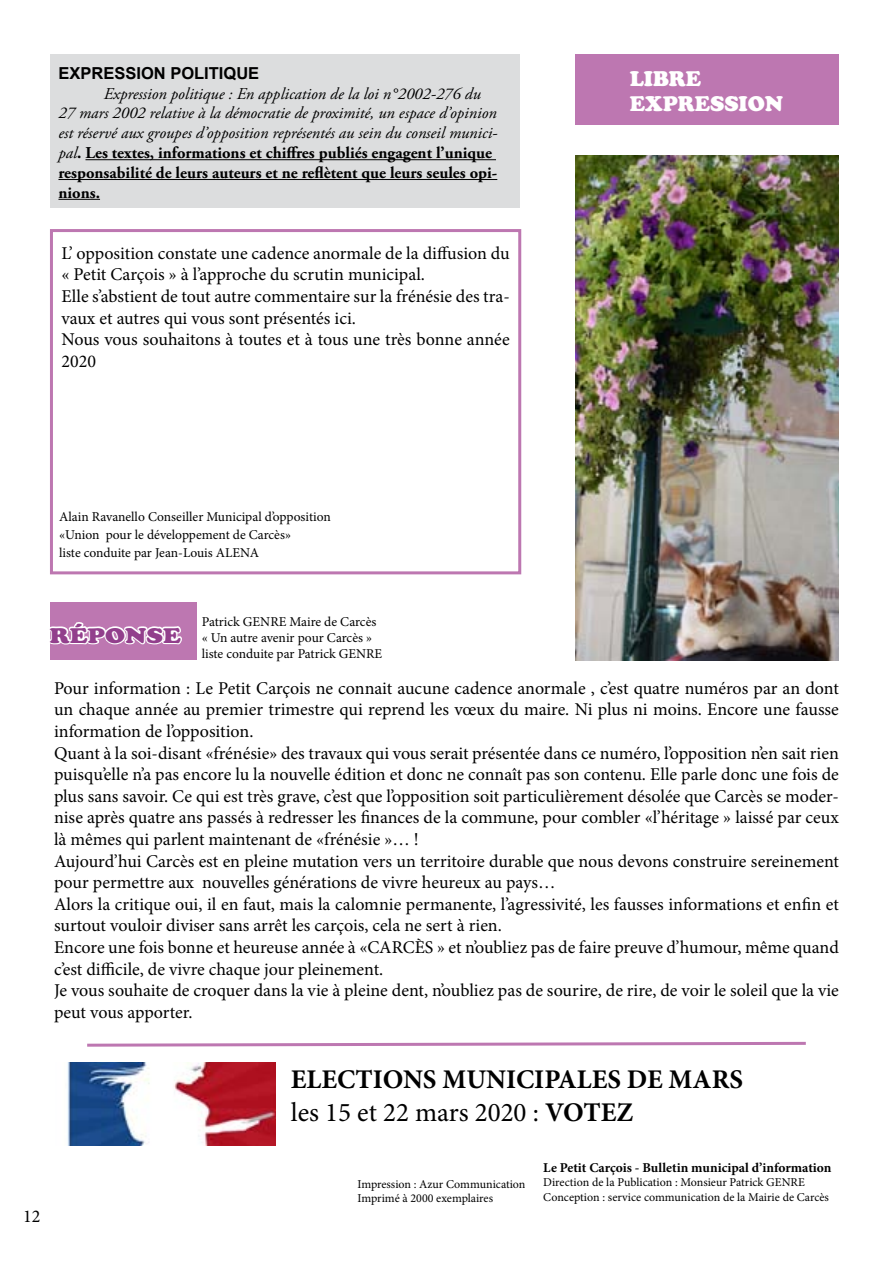
<style>
.page{position:relative;width:893px;height:1263px;background:#fff}
.page>*{position:absolute;margin:0;border:0;box-sizing:border-box;transform-origin:0 0}
.t1{font:700 27px/32.4px "Minion Pro";color:#000}
.t2{font:21px/25.2px "Cooper Black Std";color:#fff}
.t3{font:21px "Cooper Black Std";color:#923f8c;scale:1.16 1}
.t4{font:18px/21.6px "Minion Pro";color:#000}
.t5{font:italic 16.5px/19.8px "Adobe Garamond Pro";color:#000}
.t6{font:700 16.5px "Arial";color:#000}
.t7{font:13.5px/18px "Minion Pro";color:#000}
.t8{font:700 13.5px "Minion Pro";color:#000}
.t9{font:12px/14.4px "Minion Pro";color:#000}
.s1{font-weight:700;font-style:normal}
.s2{font-weight:400}
</style>
<div class="page">
<div style="left:576px;top:54px;width:263px;height:70px;background:#bd77b1"></div>
<div style="left:50px;top:54px;width:470px;height:153px;background:#dcddde"></div>
<hr style="left:85px;top:159px;width:411px;height:1px;background:#000">
<hr style="left:58px;top:179px;width:439px;height:1px;background:#000">
<hr style="left:58px;top:199px;width:42px;height:1px;background:#000">
<div style="left:50px;top:229px;width:471px;height:345px;border:3px solid #bd77b1"></div>
<img style="left:67px;top:1062px;width:209px;height:83px">
<img style="left:576px;top:155px;width:263px;height:505px">
<svg style="left:87px;top:1041px;width:719px;height:6px"></svg>
<div style="left:50px;top:603px;width:147px;height:57px;background:#bd77b1"></div>
<svg style="left:50px;top:622px;width:132px;height:23px"></svg>
<p class="t6" style="left:58px;top:62px;width:202px">EXPRESSION POLITIQUE</p>
<p class="t5" style="left:58px;top:84px;width:441px;text-indent:45px">Expression politique : En application de la loi n°2002-276 du 27 mars 2002 relative à la démocratie de proximité, un espace d’opinion est réservé aux groupes d’opposition représentés au sein du conseil munici&shy;pal<span class="s1">. Les textes, informations et chiffres publiés engagent l’unique responsabilité de leurs auteurs et ne reflètent que leurs seules opi&shy;nions.</span></p>
<p class="t4" style="left:61px;top:242px;width:450px">L’ opposition constate une cadence anormale de la diffusion du « Petit Carçois » à l’approche du scrutin municipal.<br>Elle s’abstient de tout autre commentaire sur la frénésie des tra&shy;vaux et autres qui vous sont présentés ici.<br>Nous vous souhaitons à toutes et à tous une très bonne année 2020</p>
<p class="t2" style="left:630px;top:66px;width:155px">LIBRE<br>EXPRESSION</p>
<p class="t7" style="left:59px;top:507px;width:273px">Alain Ravanello Conseiller Municipal d’opposition «Union pour le développement de Carcès»<br>liste conduite par Jean-Louis ALENA</p>
<p class="t3" style="left:50px;top:623px;width:114px">RÉPONSE</p>
<p class="t7" style="left:202px;top:613px;width:182px;line-height:16.2px">Patrick GENRE Maire de Carcès « Un autre avenir pour Carcès » liste conduite par Patrick GENRE</p>
<p class="t4" style="left:54px;top:677px;width:786px">Pour information : Le Petit Carçois ne connait aucune cadence anormale , c’est quatre numéros par an dont un chaque année au premier trimestre qui reprend les vœux du maire. Ni plus ni moins. Encore une fausse information de l’opposition.<br>Quant à la soi-disant «frénésie» des travaux qui vous serait présentée dans ce numéro, l’opposition n’en sait rien puisqu’elle n’a pas encore lu la nouvelle édition et donc ne connaît pas son contenu. Elle parle donc une fois de plus sans savoir. Ce qui est très grave, c’est que l’opposition soit particulièrement désolée que Carcès se moder&shy;nise après quatre ans passés à redresser les finances de la commune, pour combler «l’héritage » laissé par ceux là mêmes qui parlent maintenant de «frénésie »… !<br>Aujourd’hui Carcès est en pleine mutation vers un territoire durable que nous devons construire sereinement pour permettre aux nouvelles générations de vivre heureux au pays…<br>Alors la critique oui, il en faut, mais la calomnie permanente, l’agressivité, les fausses informations et enfin et surtout vouloir diviser sans arrêt les carçois, cela ne sert à rien.<br>Encore une fois bonne et heureuse année à «CARCÈS » et n’oubliez pas de faire preuve d’humour, même quand c’est difficile, de vivre chaque jour pleinement.<br>Je vous souhaite de croquer dans la vie à pleine dent, n’oubliez pas de sourire, de rire, de voir le soleil que la vie peut vous apporter.</p>
<p class="t4" style="left:23px;top:1205px;width:19px">12</p>
<h1 class="t1" style="left:291px;top:1063px;width:454px">ELECTIONS MUNICIPALES DE MARS <span class="s2">les 15 et 22 mars 2020 :</span> VOTEZ</h1>
<p class="t9" style="left:358px;top:1177px;width:169px">Impression : Azur Communication<br>Imprimé à 2000 exemplaires</p>
<p class="t8" style="left:543px;top:1158px;width:290px">Le Petit Carçois - Bulletin municipal d’information</p>
<p class="t9" style="left:543px;top:1175px;width:287px">Direction de la Publication : Monsieur Patrick GENRE<br>Conception : service communication de la Mairie de Carcès</p>
</div>
